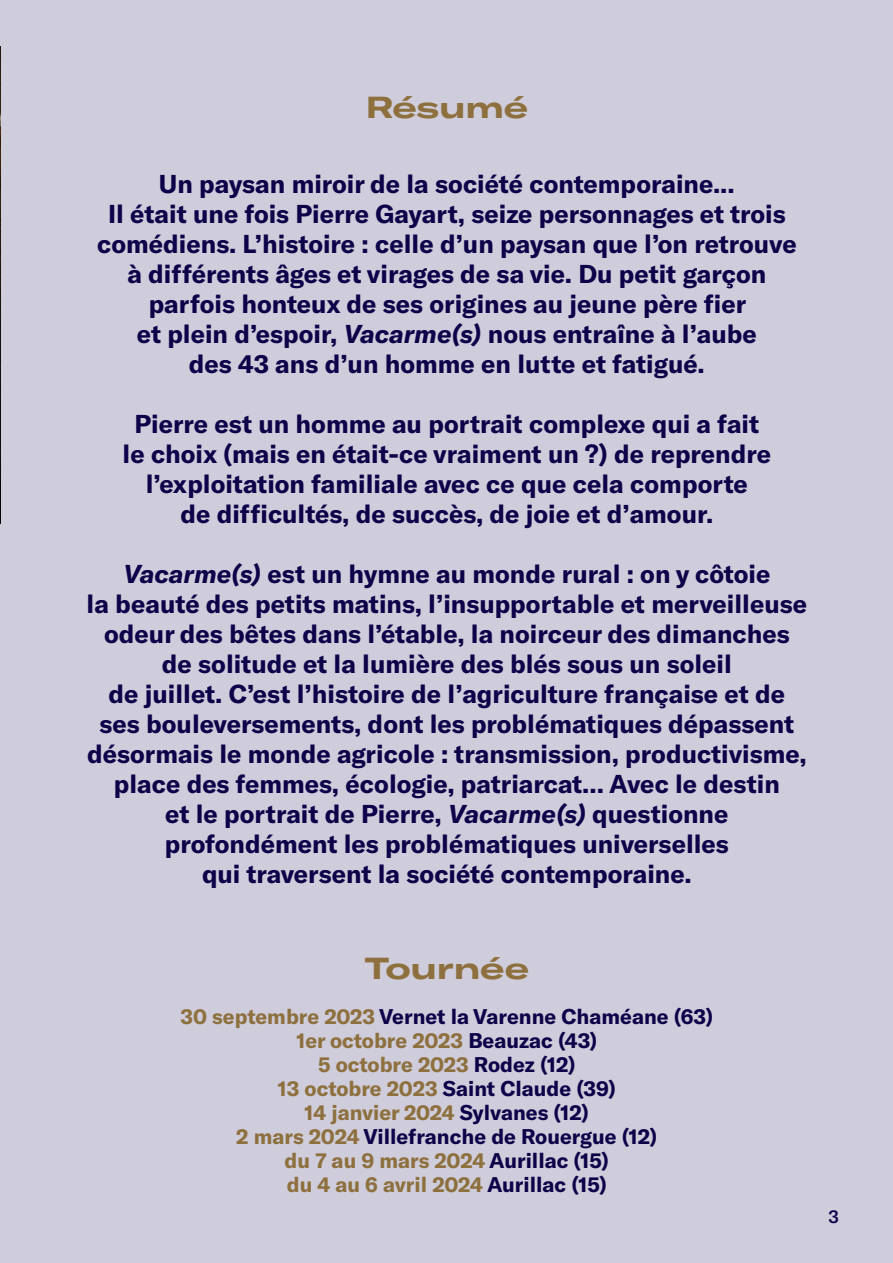
<style>
.page{position:relative;width:893px;height:1263px;background:#fff}
.page>*{position:absolute;margin:0;border:0;box-sizing:border-box;transform-origin:0 0}
.t1{font:700 expanded 30px "GT America";color:#8e703e}
.t2{font:700 25.5px/30px "GT America";color:#0d0249;text-align:center}
.t3{font:700 21px/24px "GT America";color:#0d0249;text-align:center}
.t4{font:500 18px "GT America";color:#0d0249}
.s1{font-style:italic}
.s2{color:#8e703e}
</style>
<div class="page">
<div style="left:1px;top:1px;width:892px;height:1262px;background:#cfcddb"></div>
<hr style="left:0;top:0;width:1px;height:142px;background:#0d0249">
<img style="left:0;top:46px;width:1px;height:478px">
<p class="t1" style="left:366px;top:88px;width:164px">Résumé</p>
<p class="t2" style="left:97px;top:168px;width:701px">Un paysan miroir de la société contemporaine...<br>Il était une fois Pierre Gayart, seize personnages et trois comédiens. L’histoire : celle d’un paysan que l’on retrouve à différents âges et virages de sa vie. Du petit garçon parfois honteux de ses origines au jeune père fier<br>et plein d’espoir, <span class="s1">Vacarme(s)</span> nous entraîne à l’aube<br>des 43 ans d’un homme en lutte et fatigué.</p>
<p class="t2" style="left:123px;top:408px;width:650px">Pierre est un homme au portrait complexe qui a fait le choix (mais en était-ce vraiment un ?) de reprendre l’exploitation familiale avec ce que cela comporte<br>de difficultés, de succès, de joie et d’amour.</p>
<p class="t2" style="left:87px;top:558px;width:722px"><span class="s1">Vacarme(s)</span> est un hymne au monde rural : on y côtoie<br>la beauté des petits matins, l’insupportable et merveilleuse odeur des bêtes dans l’étable, la noirceur des dimanches de solitude et la lumière des blés sous un soleil<br>de juillet. C’est l’histoire de l’agriculture française et de ses bouleversements, dont les problématiques dépassent désormais le monde agricole : transmission, productivisme, place des femmes, écologie, patriarcat... Avec le destin<br>et le portrait de Pierre, <span class="s1">Vacarme(s)</span> questionne profondément les problématiques universelles<br>qui traversent la société contemporaine.</p>
<p class="t1" style="left:365px;top:949px;width:166px">Tournée</p>
<p class="t3" style="left:181px;top:1004px;width:534px"><span class="s2">30 septembre 2023</span> Vernet la Varenne Chaméane (63)<br><span class="s2">1er octobre 2023</span> Beauzac (43)<br><span class="s2">5 octobre 2023</span> Rodez (12)<br><span class="s2">13 octobre 2023</span> Saint Claude (39)<br><span class="s2">14 janvier 2024</span> Sylvanes (12)<br><span class="s2">2 mars 2024</span> Villefranche de Rouergue (12)<br><span class="s2">du 7 au 9 mars 2024</span> Aurillac (15)<br><span class="s2">du 4 au 6 avril 2024</span> Aurillac (15)</p>
<p class="t4" style="left:828px;top:1206px;width:12px">3</p>
</div>
